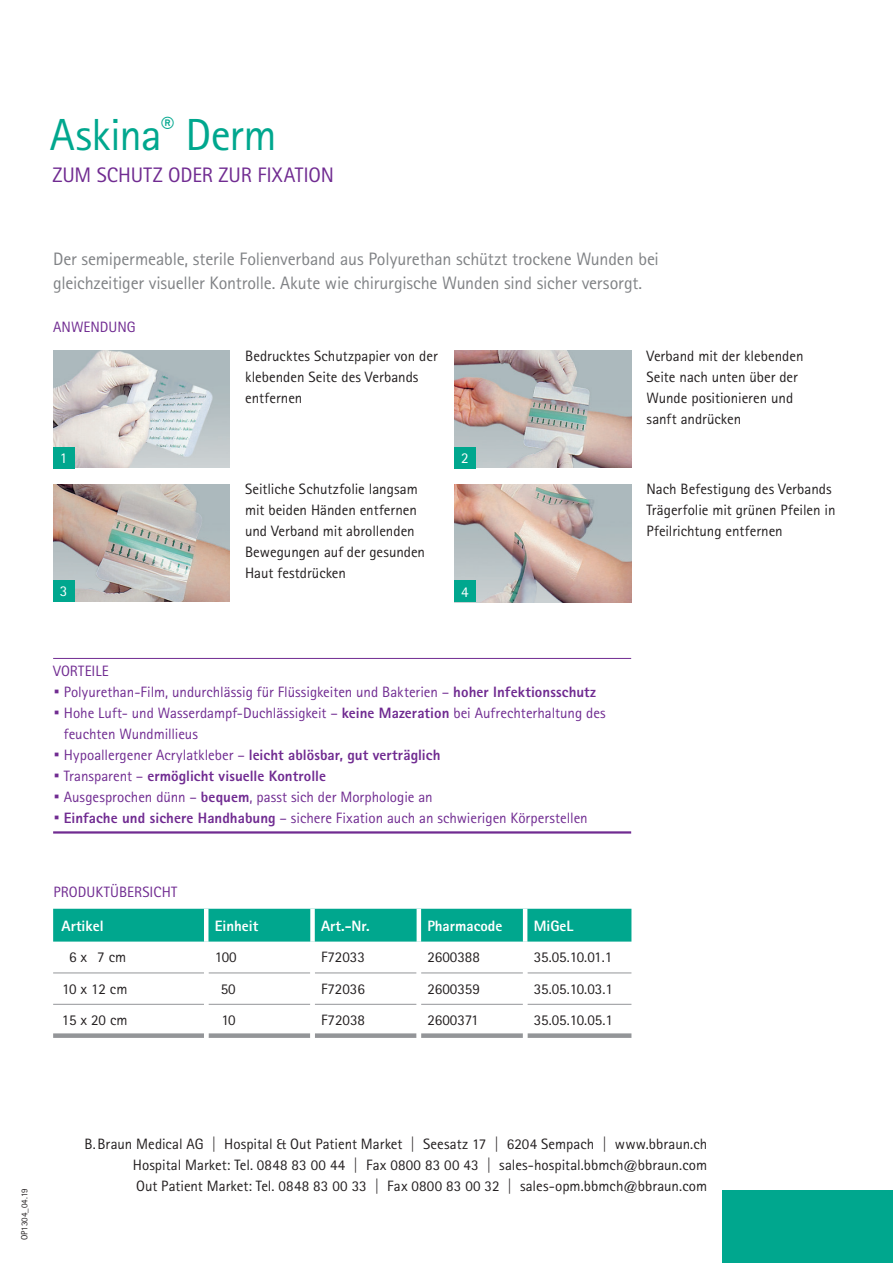
<style>
.page{position:relative;width:893px;height:1263px;background:#fff}
.page>*{position:absolute;margin:0;border:0;box-sizing:border-box;transform-origin:0 0}
.t1{font:45px "Rotis Sans Serif Pro";letter-spacing:-.015em;color:#00a78e}
.t2{font:21px "Rotis Sans Serif Pro";letter-spacing:-.005em;color:#702b91}
.t3{font:18px/24px "Rotis Sans Serif Pro";letter-spacing:-.01em;color:#808285}
.t4{font:15px/21px "Rotis Sans Serif Pro";color:#231f20}
.t5{font:15px "Rotis Sans Serif Pro";color:#702b91}
.t6{font:800 15px "Rotis Sans Serif Pro";letter-spacing:.005em;color:#702b91}
.t7{font:800 15px "Rotis Sans Serif Pro";color:#fff}
.t8{font:15px "Rotis Sans Serif Pro";color:#fff}
.t9{font:9px "Rotis Sans Serif Pro";color:#231f20}
.s1{font-weight:800;font-size:30px}
.s2{font-weight:800}
.s3{font-size:30px}
.s4{font-weight:400}
</style>
<div class="page">
<div style="left:722px;top:1191px;width:171px;height:72px;background:#00a78e"></div>
<div style="left:53px;top:909px;width:578px;height:32px;background:#00a78e"></div>
<div style="left:53px;top:1033px;width:151px;height:5px;background:#939598"></div>
<div style="left:208px;top:1033px;width:102px;height:5px;background:#939598"></div>
<div style="left:315px;top:1033px;width:102px;height:5px;background:#939598"></div>
<div style="left:421px;top:1033px;width:102px;height:5px;background:#939598"></div>
<div style="left:527px;top:1033px;width:104px;height:5px;background:#939598"></div>
<hr style="left:53px;top:972px;width:151px;height:1px;background:#939598">
<hr style="left:208px;top:972px;width:102px;height:1px;background:#939598">
<hr style="left:315px;top:972px;width:102px;height:1px;background:#939598">
<hr style="left:421px;top:972px;width:102px;height:1px;background:#939598">
<hr style="left:527px;top:972px;width:104px;height:1px;background:#939598">
<hr style="left:53px;top:1004px;width:151px;height:1px;background:#939598">
<hr style="left:208px;top:1004px;width:102px;height:1px;background:#939598">
<hr style="left:315px;top:1004px;width:102px;height:1px;background:#939598">
<hr style="left:421px;top:1004px;width:102px;height:1px;background:#939598">
<hr style="left:527px;top:1004px;width:104px;height:1px;background:#939598">
<hr style="left:204px;top:909px;width:4px;height:32px;background:#fff">
<div style="left:310px;top:909px;width:5px;height:32px;background:#fff"></div>
<hr style="left:417px;top:909px;width:4px;height:32px;background:#fff">
<hr style="left:523px;top:909px;width:4px;height:32px;background:#fff">
<img style="left:53px;top:350px;width:177px;height:118px">
<img style="left:53px;top:484px;width:177px;height:118px">
<img style="left:454px;top:350px;width:177px;height:118px">
<img style="left:454px;top:484px;width:177px;height:118px">
<div style="left:53px;top:447px;width:21px;height:21px;background:#00a78e"></div>
<div style="left:454px;top:447px;width:22px;height:21px;background:#00a78e"></div>
<div style="left:53px;top:580px;width:21px;height:22px;background:#00a78e"></div>
<div style="left:454px;top:581px;width:22px;height:21px;background:#00a78e"></div>
<hr style="left:53px;top:658px;width:578px;height:1px;background:#702b91">
<hr style="left:53px;top:831px;width:578px;height:2px;background:#702b91">
<h1 class="t1" style="left:50px;top:108px;width:228px">Askina<sup>®</sup> Derm</h1>
<h2 class="t2" style="left:52px;top:162px;width:283px">ZUM SCHUTZ ODER ZUR FIXATION</h2>
<p class="t3" style="left:53px;top:247px;width:607px">Der semipermeable, sterile Folienverband aus Polyurethan schützt trockene Wunden bei gleichzeitiger visueller Kontrolle. Akute wie chirurgische Wunden sind sicher versorgt.</p>
<p class="t5" style="left:53px;top:319px;width:84px">ANWENDUNG</p>
<p class="t4" style="left:245px;top:345px;width:194px">Bedrucktes Schutzpapier von der klebenden Seite des Verbands entfernen</p>
<p class="t4" style="left:646px;top:345px;width:158px">Verband mit der klebenden<br>Seite nach unten über der<br>Wunde positionieren und sanft andrücken</p>
<p class="t8" style="left:60px;top:449px;width:9px">1</p>
<p class="t8" style="left:461px;top:449px;width:9px">2</p>
<p class="t4" style="left:245px;top:479px;width:182px">Seitliche Schutzfolie langsam mit beiden Händen entfernen und Verband mit abrollenden<br>Bewegungen auf der gesunden<br>Haut festdrücken</p>
<p class="t4" style="left:646px;top:479px;width:191px">Nach Befestigung des Verbands<br>Trägerfolie mit grünen Pfeilen in<br>Pfeilrichtung entfernen</p>
<p class="t8" style="left:60px;top:582px;width:9px">3</p>
<p class="t8" style="left:461px;top:583px;width:9px">4</p>
<p class="t5" style="left:53px;top:662px;width:57px">VORTEILE</p>
<p class="t5" style="left:53px;top:683px;width:544px"><span class="s1">·</span> Polyurethan-Film, undurchlässig für Flüssigkeiten und Bakterien – <span class="s2">hoher Infektionsschutz</span></p>
<p class="t5" style="left:53px;top:704px;width:554px"><span class="s1">·</span> Hohe Luft- und Wasserdampf-Duchlässigkeit – <span class="s2">keine Mazeration</span> bei Aufrechterhaltung des</p>
<p class="t5" style="left:64px;top:725px;width:136px">feuchten Wundmillieus</p>
<p class="t6" style="left:53px;top:745px;width:389px"><span class="s3">·</span> <span class="s4">Hypoallergener Acrylatkleber –</span> leicht ablösbar, gut verträglich</p>
<p class="t6" style="left:53px;top:766px;width:274px"><span class="s3">·</span> <span class="s4">Transparent –</span> ermöglicht visuelle Kontrolle</p>
<p class="t5" style="left:53px;top:788px;width:381px"><span class="s1">·</span> Ausgesprochen dünn – <span class="s2">bequem</span>, passt sich der Morphologie an</p>
<p class="t5" style="left:53px;top:809px;width:536px"><span class="s1">·</span> <span class="s2">Einfache und sichere Handhabung</span> – sichere Fixation auch an schwierigen Körperstellen</p>
<p class="t5" style="left:53px;top:883px;width:125px">PRODUKTÜBERSICHT</p>
<p class="t7" style="left:62px;top:916px;width:43px">Artikel</p>
<p class="t7" style="left:215px;top:916px;width:45px">Einheit</p>
<p class="t7" style="left:321px;top:916px;width:50px">Art.-Nr.</p>
<p class="t7" style="left:427px;top:916px;width:76px">Pharmacode</p>
<p class="t7" style="left:534px;top:916px;width:41px">MiGeL</p>
<p class="t4" style="left:69px;top:947px;width:59px">6 x 7 cm</p>
<p class="t4" style="left:215px;top:947px;width:23px">100</p>
<p class="t4" style="left:321px;top:947px;width:45px">F72033</p>
<p class="t4" style="left:427px;top:947px;width:54px">2600388</p>
<p class="t4" style="left:534px;top:947px;width:80px">35.05.10.01.1</p>
<p class="t4" style="left:62px;top:978px;width:67px">10 x 12 cm</p>
<p class="t4" style="left:221px;top:978px;width:16px">50</p>
<p class="t4" style="left:321px;top:978px;width:45px">F72036</p>
<p class="t4" style="left:427px;top:978px;width:54px">2600359</p>
<p class="t4" style="left:534px;top:978px;width:81px">35.05.10.03.1</p>
<p class="t4" style="left:62px;top:1010px;width:67px">15 x 20 cm</p>
<p class="t4" style="left:221px;top:1010px;width:16px">10</p>
<p class="t4" style="left:321px;top:1010px;width:45px">F72038</p>
<p class="t4" style="left:427px;top:1010px;width:53px">2600371</p>
<p class="t4" style="left:534px;top:1010px;width:81px">35.05.10.05.1</p>
<p class="t9" style="left:19px;top:1240px;width:54px;rotate:-90deg">OP1304_04.19</p>
<p class="t4" style="left:133px;top:1133px;width:576px;text-align:justify;text-indent:-48px">B.Braun Medical AG | Hospital &amp; Out Patient Market | Seesatz 17 | 6204 Sempach | www.bbraun.ch Hospital Market: Tel. 0848 83 00 44 | Fax 0800 83 00 43 | sales-hospital.bbmch@bbraun.com Out Patient Market: Tel. 0848 83 00 33 | Fax 0800 83 00 32 | sales-opm.bbmch@bbraun.com</p>
</div>
